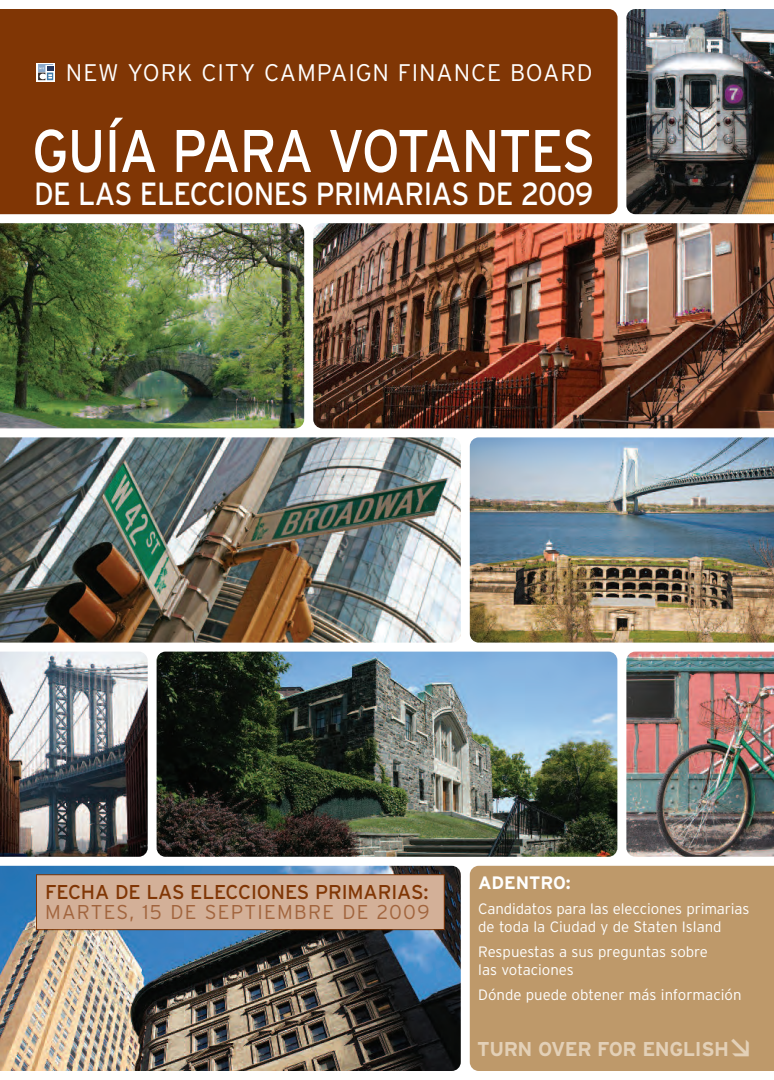
<style>
.page{position:relative;width:774px;height:1080px;background:#fff}
.page>*{position:absolute;margin:0;border:0;box-sizing:border-box;transform-origin:0 0}
.t1{font:60px "Interstate";letter-spacing:-.02em;color:#fff;scale:.9 1}
.t2{font:32px "Interstate";letter-spacing:-.02em;color:#fff;scale:.9 1}
.t3{font:300 24px "Interstate";letter-spacing:.04em;color:#fff}
.t4{font:20px "Interstate";letter-spacing:-.005em;color:#803605}
.t5{font:300 20px "Interstate";letter-spacing:.065em;color:#a1643d}
.t6{font:700 20px "Interstate";letter-spacing:-.02em;color:#e3d0b7}
.t7{font:700 18px "Interstate";letter-spacing:-.005em;color:#fff}
.t8{font:300 15px/18px "Interstate";color:#fff}
</style>
<div class="page">
<img style="left:0;top:866px;width:461px;height:205px">
<div style="left:470px;top:866px;width:304px;height:205px;background:#be996a"></div>
<img style="left:157px;top:652px;width:460px;height:205px;border-radius:9px">
<img style="left:0;top:652px;width:148px;height:205px">
<div style="left:0;top:9px;width:618px;height:205px;background:#803605"></div>
<svg style="left:37px;top:63px;width:18px;height:18px"></svg>
<svg style="left:38px;top:64px;width:15px;height:16px"></svg>
<div style="left:37px;top:875px;width:407px;height:54px;background:#d3b098"></div>
<div style="left:36px;top:874px;width:409px;height:56px;border:1px solid #803605"></div>
<img style="left:313px;top:223px;width:461px;height:205px">
<img style="left:626px;top:9px;width:148px;height:205px">
<img style="left:0;top:223px;width:304px;height:205px">
<img style="left:470px;top:437px;width:304px;height:206px">
<img style="left:0;top:437px;width:461px;height:206px">
<img style="left:626px;top:652px;width:148px;height:205px">
<svg style="left:726px;top:1033px;width:30px;height:31px"></svg>
<h3 class="t3" style="left:66px;top:58px;width:528px">NEW YORK CITY CAMPAIGN FINANCE BOARD</h3>
<h1 class="t1" style="left:32px;top:116px;width:628px">GUÍA PARA VOTANTES</h1>
<h2 class="t2" style="left:34px;top:175px;width:623px">DE LAS ELECCIONES PRIMARIAS DE 2009</h2>
<h3 class="t4" style="left:45px;top:880px;width:385px">FECHA DE LAS ELECCIONES PRIMARIAS:</h3>
<h3 class="t5" style="left:45px;top:900px;width:386px">MARTES, 15 DE SEPTIEMBRE DE 2009</h3>
<p class="t7" style="left:478px;top:872px;width:94px">ADENTRO:</p>
<p class="t8" style="left:478px;top:900px;width:273px">Candidatos para las elecciones primarias de toda la Ciudad y de Staten Island</p>
<p class="t8" style="left:478px;top:943px;width:231px">Respuestas a sus preguntas sobre las votaciones</p>
<p class="t8" style="left:478px;top:986px;width:265px">Dónde puede obtener más información</p>
<h3 class="t6" style="left:477px;top:1038px;width:253px">TURN OVER FOR ENGLISH</h3>
</div>
